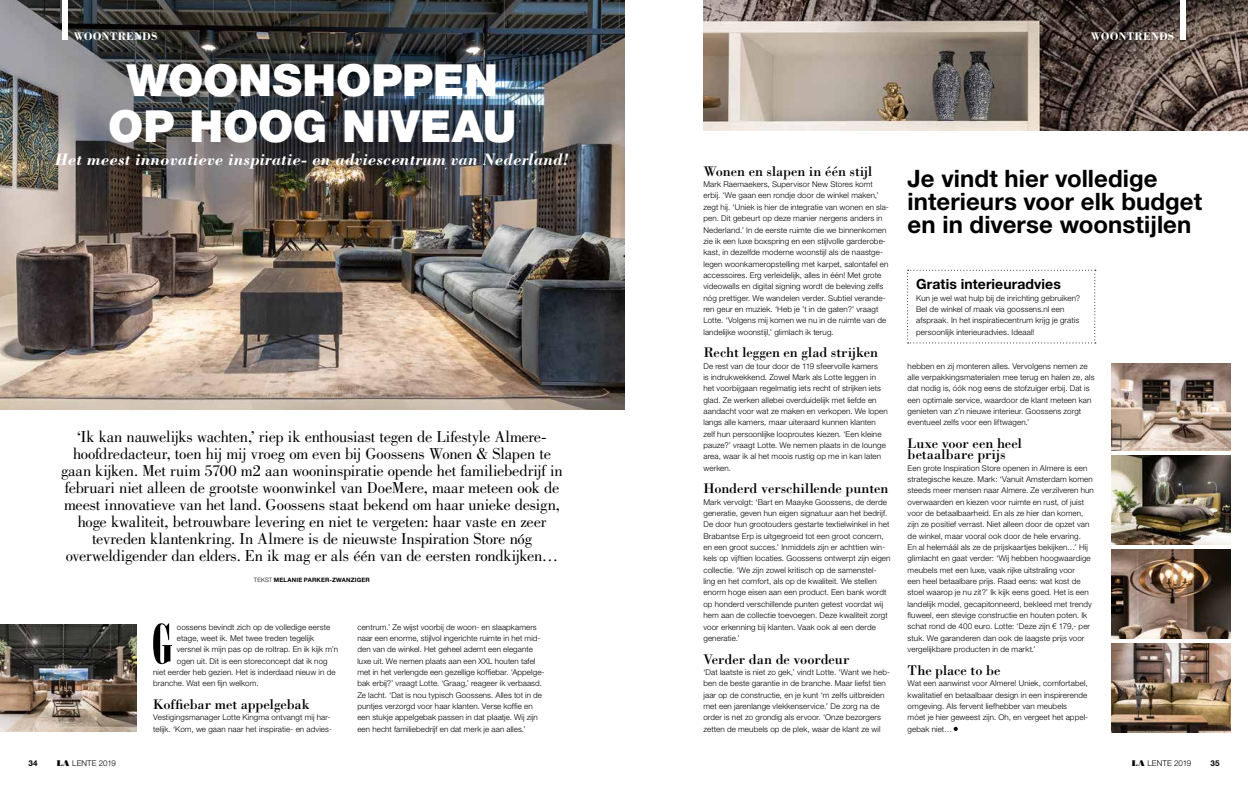
<style>
.page{position:relative;width:1248px;height:794px;background:#fff}
.page>*{position:absolute;margin:0;border:0;box-sizing:border-box;transform-origin:0 0}
.t1{font:55px "Bodoni Std Poster Compressed";color:#000}
.t2{font:900 44.3px/45.3px "Helvetica Neue LT Std";color:#fff;text-align:center}
.t3{font:700 24px/22.7px "Helvetica Neue LT Std";letter-spacing:.005em;color:#000}
.t4{font:italic 700 17px "Bodoni Std";letter-spacing:.015em;color:#fff}
.t5{font:16.4px/17px "Bodoni Std";letter-spacing:-.015em;color:#000;text-align:center}
.t6{font:14.4px/11.3px "Bodoni Std";letter-spacing:-.005em;color:#000}
.t7{font:700 14px "Helvetica Neue LT Std";letter-spacing:.005em;color:#000}
.t8{font:700 11.3px "Bodoni Std";letter-spacing:.01em;color:#fff}
.t9{font:300 8px/11.3px "Helvetica Neue LT Std";letter-spacing:.015em;color:#000}
.t10{font:700 8px "Helvetica Neue LT Std";color:#000}
.t11{font:700 6px "Helvetica Neue LT Std";letter-spacing:.03em;color:#000}
.s1{font-weight:300}
.s2{font-family:"Bodoni Std Poster";font-weight:400;font-size:8.2px}
</style>
<div class="page">
<img style="left:703px;top:0;width:544px;height:130px">
<img style="left:1111px;top:363px;width:119px;height:87px">
<img style="left:1111px;top:455px;width:119px;height:89px">
<img style="left:1111px;top:550px;width:119px;height:88px">
<img style="left:1111px;top:644px;width:119px;height:88px">
<img style="left:0;top:0;width:624px;height:409px">
<div style="left:1179px;top:0;width:6px;height:40px;background:#fff"></div>
<svg style="left:907px;top:270px;width:188px;height:73px"></svg>
<svg style="left:953px;top:727px;width:4px;height:4px"></svg>
<img style="left:0;top:625px;width:136px;height:106px">
<div style="left:62px;top:0;width:6px;height:40px;background:#fff"></div>
<h3 class="t8" style="left:74px;top:30px;width:85px">WOONTRENDS</h3>
<h2 class="t2" style="left:108px;top:58px;width:409px">WOONSHOPPEN<br>OP HOOG NIVEAU</h2>
<h3 class="t4" style="left:55px;top:149px;width:516px">Het meest innovatieve inspiratie- en adviescentrum van Nederland!</h3>
<p class="t5" style="left:61px;top:428px;width:503px">‘Ik kan nauwelijks wachten,’ riep ik enthousiast tegen de Lifestyle Almere&shy;hoofdredacteur, toen hij mij vroeg om even bij Goossens Wonen &amp; Slapen te gaan kijken. Met ruim 5700 m2 aan wooninspiratie opende het familiebedrijf in februari niet alleen de grootste woonwinkel van DoeMere, maar meteen ook de meest innovatieve van het land. Goossens staat bekend om haar unieke design, hoge kwaliteit, betrouwbare levering en niet te vergeten: haar vaste en zeer tevreden klantenkring. In Almere is de nieuwste Inspiration Store nóg overweldigender dan elders. En ik mag er als één van de eersten rondkijken…</p>
<p class="t11" style="left:254px;top:576px;width:117px"><span class="s1">TEKST</span> MELANIE PARKER-ZWANZIGER</p>
<h1 class="t1" style="left:151px;top:612px;width:23px">G</h1>
<p class="t9" style="left:177px;top:621px;width:155px">oossens bevindt zich op de volledige eerste</p>
<p class="t9" style="left:177px;top:632px;width:139px">etage, weet ik. Met twee treden tegelijk</p>
<p class="t9" style="left:177px;top:643px;width:163px">versnel ik mijn pas op de roltrap. En ik kijk m’n</p>
<p class="t9" style="left:177px;top:655px;width:152px">ogen uit. Dit is een storeconcept dat ik nog</p>
<p class="t9" style="left:153px;top:666px;width:184px">niet eerder heb gezien. Het is inderdaad nieuw in de</p>
<p class="t9" style="left:153px;top:677px;width:107px">branche. Wat een fijn welkom.</p>
<h3 class="t6" style="left:153px;top:698px;width:158px">Koffiebar met appelgebak</h3>
<p class="t9" style="left:153px;top:711px;width:179px">Vestigingsmanager Lotte Kingma ontvangt mij har&shy;telijk. ‘Kom, we gaan naar het inspiratie- en advies-</p>
<p class="t9" style="left:357px;top:621px;width:189px">centrum.’ Ze wijst voorbij de woon- en slaapkamers naar een enorme, stijlvol ingerichte ruimte in het mid&shy;den van de winkel. Het geheel ademt een elegante luxe uit. We nemen plaats aan een XXL houten tafel met in het verlengde een gezellige koffiebar. ‘Appelge&shy;bak erbij?’ vraagt Lotte. ‘Graag,’ reageer ik verbaasd.<br>Ze lacht. ‘Dat is nou typisch Goossens. Alles tot in de puntjes verzorgd voor haar klanten. Verse koffie en een stukje appelgebak passen in dat plaatje. Wij zijn een hecht familiebedrijf en dat merk je aan alles.’</p>
<h3 class="t8" style="left:1090px;top:29px;width:85px">WOONTRENDS</h3>
<h3 class="t6" style="left:703px;top:165px;width:170px">Wonen en slapen in één stijl</h3>
<p class="t9" style="left:703px;top:178px;width:187px">Mark Raemaekers, Supervisor New Stores komt erbij. ‘We gaan een rondje door de winkel maken,’ zegt hij. ‘Uniek is hier de integratie van wonen en sla&shy;pen. Dit gebeurt op deze manier nergens anders in Nederland.’ In de eerste ruimte die we binnenkomen zie ik een luxe boxspring en een stijlvolle garderobe&shy;kast, in dezelfde moderne woonstijl als de naastge&shy;legen woonkameropstelling met karpet, salontafel en accessoires. Erg verleidelijk, alles in één! Met grote videowalls en digital signing wordt de beleving zelfs nóg prettiger. We wandelen verder. Subtiel verande&shy;ren geur en muziek. ‘Heb je ’t in de gaten?’ vraagt Lotte. ‘Volgens mij komen we nu in de ruimte van de landelijke woonstijl,’ glimlach ik terug.</p>
<h3 class="t6" style="left:703px;top:347px;width:176px">Recht leggen en glad strijken</h3>
<p class="t9" style="left:703px;top:360px;width:186px">De rest van de tour door de 119 sfeervolle kamers<br>is indrukwekkend. Zowel Mark als Lotte leggen in het voorbijgaan regelmatig iets recht of strijken iets glad. Ze werken allebei overduidelijk met liefde en aandacht voor wat ze maken en verkopen. We lopen langs alle kamers, maar uiteraard kunnen klanten zelf hun persoonlijke looproutes kiezen. ‘Een kleine pauze?’ vraagt Lotte. We nemen plaats in de lounge area, waar ik al het moois rustig op me in kan laten werken.</p>
<h3 class="t6" style="left:703px;top:483px;width:187px">Honderd verschillende punten</h3>
<p class="t9" style="left:703px;top:496px;width:189px">Mark vervolgt: ‘Bart en Maayke Goossens, de derde generatie, geven hun eigen signatuur aan het bedrijf.<br>De door hun grootouders gestarte textielwinkel in het Brabantse Erp is uitgegroeid tot een groot concern, en een groot succes.’ Inmiddels zijn er achttien win&shy;kels op vijftien locaties. Goossens ontwerpt zijn eigen collectie. ‘We zijn zowel kritisch op de samenstel&shy;ling en het comfort, als op de kwaliteit. We stellen enorm hoge eisen aan een product. Een bank wordt op honderd verschillende punten getest voordat wij hem aan de collectie toevoegen. Deze kwaliteit zorgt voor erkenning bij klanten. Vaak ook al een derde generatie.’</p>
<h3 class="t6" style="left:703px;top:653px;width:147px">Verder dan de voordeur</h3>
<p class="t9" style="left:703px;top:666px;width:188px">‘Dat laatste is niet zo gek,’ vindt Lotte. ‘Want we heb&shy;ben de beste garantie in de branche. Maar liefst tien jaar op de constructie, en je kunt ‘m zelfs uitbreiden met een jarenlange vlekkenservice.’ De zorg na de order is net zo grondig als ervoor. ‘Onze bezorgers zetten de meubels op de plek, waar de klant ze wil</p>
<h3 class="t3" style="left:907px;top:167px;width:296px">Je vindt hier volledige interieurs voor elk budget en in diverse woonstijlen</h3>
<h3 class="t7" style="left:916px;top:275px;width:146px">Gratis interieuradvies</h3>
<p class="t9" style="left:916px;top:292px;width:165px">Kun je wel wat hulp bij de inrichting gebruiken?<br>Bel de winkel of maak via goossens.nl een afspraak. In het inspiratiecentrum krijg je gratis persoonlijk interieuradvies. Ideaal!</p>
<p class="t9" style="left:907px;top:360px;width:188px">hebben en zij monteren alles. Vervolgens nemen ze alle verpakkingsmaterialen mee terug en halen ze, als dat nodig is, óók nog eens de stofzuiger erbij. Dat is een optimale service, waardoor de klant meteen kan genieten van z’n nieuwe interieur. Goossens zorgt eventueel zelfs voor een liftwagen.’</p>
<h3 class="t6" style="left:907px;top:437px;width:116px">Luxe voor een heel betaalbare prijs</h3>
<p class="t9" style="left:907px;top:462px;width:188px">Een grote Inspiration Store openen in Almere is een strategische keuze. Mark: ‘Vanuit Amsterdam komen steeds meer mensen naar Almere. Ze verzilveren hun overwaarden en kiezen voor ruimte en rust, of juist voor de betaalbaarheid. En als ze hier dan komen, zijn ze positief verrast. Niet alleen door de opzet van de winkel, maar vooral ook door de hele ervaring.<br>En al helemáál als ze de prijskaartjes bekijken…’ Hij glimlacht en gaat verder: ‘Wij hebben hoogwaardige meubels met een luxe, vaak rijke uitstraling voor<br>een heel betaalbare prijs. Raad eens: wat kost de stoel waarop je nu zit?’ Ik kijk eens goed. Het is een landelijk model, gecapitonneerd, bekleed met trendy fluweel, een stevige constructie en houten poten. Ik schat rond de 400 euro. Lotte: ‘Deze zijn € 179,- per stuk. We garanderen dan ook de laagste prijs voor vergelijkbare producten in de markt.’</p>
<h3 class="t6" style="left:907px;top:664px;width:94px">The place to be</h3>
<p class="t9" style="left:907px;top:677px;width:182px">Wat een aanwinst voor Almere! Uniek, comfortabel, kwalitatief en betaalbaar design in een inspirerende omgeving. Als fervent liefhebber van meubels<br>móet je hier geweest zijn. Oh, en vergeet het appel&shy;gebak niet…</p>
<p class="t10" style="left:28px;top:758px;width:11px">34</p>
<p class="t9" style="left:57px;top:757px;width:61px"><span class="s2">LA</span> LENTE 2019</p>
<p class="t9" style="left:1131px;top:757px;width:61px"><span class="s2">LA</span> LENTE 2019</p>
<p class="t10" style="left:1210px;top:758px;width:11px">35</p>
</div>
